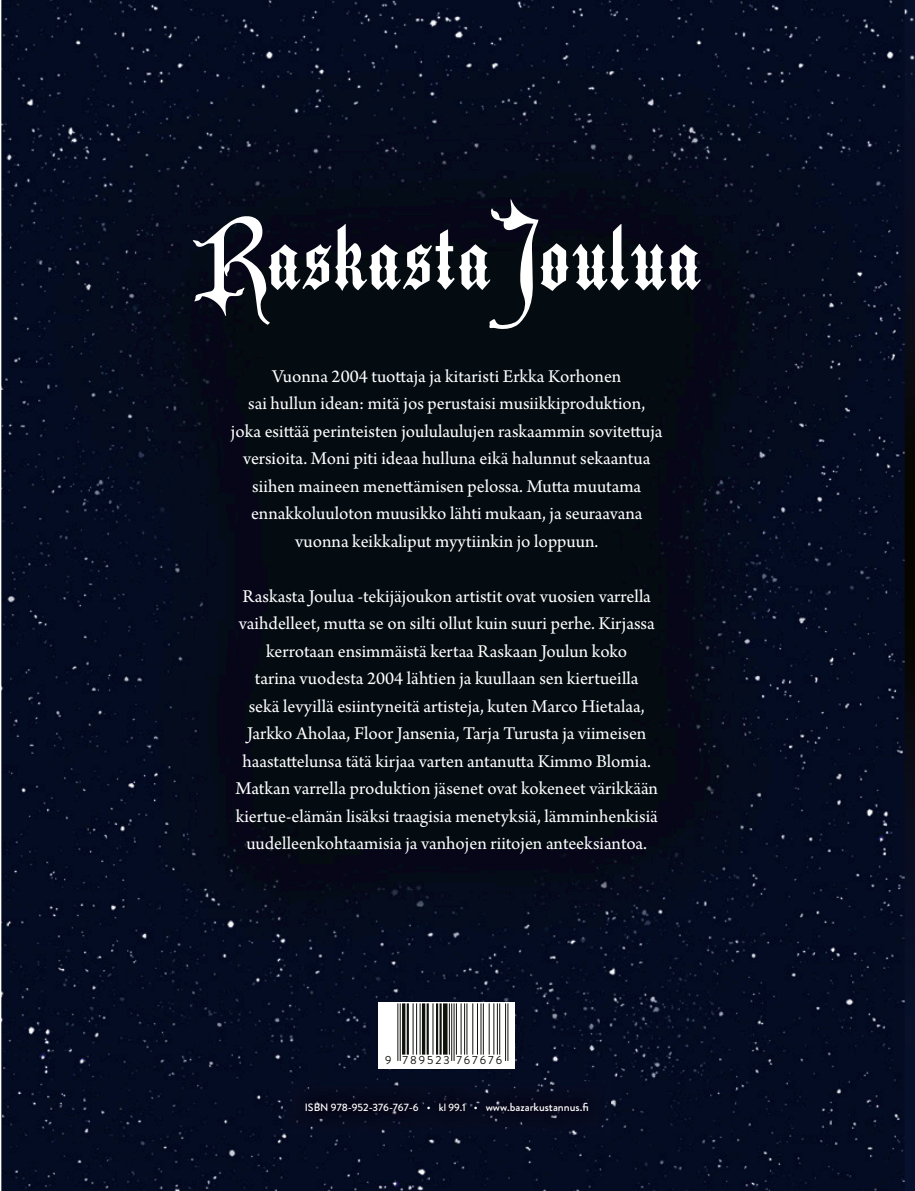
<style>
.page{position:relative;width:915px;height:1191px;background:#fff}
.page>*{position:absolute;margin:0;border:0;box-sizing:border-box;transform-origin:0 0}
.t1{font:18.9px/27.5px "Arno Pro";color:#fff;text-align:center}
.t2{font:11.7px "Brandon Grotesque";letter-spacing:.17em;color:#10120c}
.t3{font:500 10.65px "Brandon Grotesque";color:#fff}
.s1{font-size:11.7px}
</style>
<div class="page">
<img style="left:1px;top:0;width:913px;height:1191px">
<svg style="left:193px;top:199px;width:507px;height:130px"></svg>
<div style="left:283px;top:1080px;width:327px;height:53px;background:#050b1f"></div>
<div style="left:378px;top:1002px;width:137px;height:66px;background:#fff"></div>
<svg style="left:397px;top:1003px;width:111px;height:58px"></svg>
<p class="t1" style="left:231px;top:363px;width:433px">Vuonna 2004 tuottaja ja kitaristi Erkka Korhonen<br>sai hullun idean: mitä jos perustaisi musiikkiproduktion, joka esittää perinteisten joululaulujen raskaammin sovitettuja versioita. Moni piti ideaa hulluna eikä halunnut sekaantua siihen maineen menettämisen pelossa. Mutta muutama ennakkoluuloton muusikko lähti mukaan, ja seuraavana vuonna keikkaliput myytiinkin jo loppuun.</p>
<p class="t1" style="left:235px;top:583px;width:424px">Raskasta Joulua -tekijäjoukon artistit ovat vuosien varrella vaihdelleet, mutta se on silti ollut kuin suuri perhe. Kirjassa kerrotaan ensimmäistä kertaa Raskaan Joulun koko<br>tarina vuodesta 2004 lähtien ja kuullaan sen kiertueilla<br>sekä levyillä esiintyneitä artisteja, kuten Marco Hietalaa, Jarkko Aholaa, Floor Jansenia, Tarja Turusta ja viimeisen haastattelunsa tätä kirjaa varten antanutta Kimmo Blomia.<br>Matkan varrella produktion jäsenet ovat kokeneet värikkään kiertue-elämän lisäksi traagisia menetyksiä, lämminhenkisiä uudelleenkohtaamisia ja vanhojen riitojen anteeksiantoa.</p>
<p class="t2" style="left:385px;top:1052px;width:118px">9 789523 767676</p>
<p class="t3" style="left:304px;top:1100px;width:285px">ISBN 978-952-376-767-6 • kl 99.1 • <span class="s1">www.bazarkustannus.fi</span></p>
</div>
